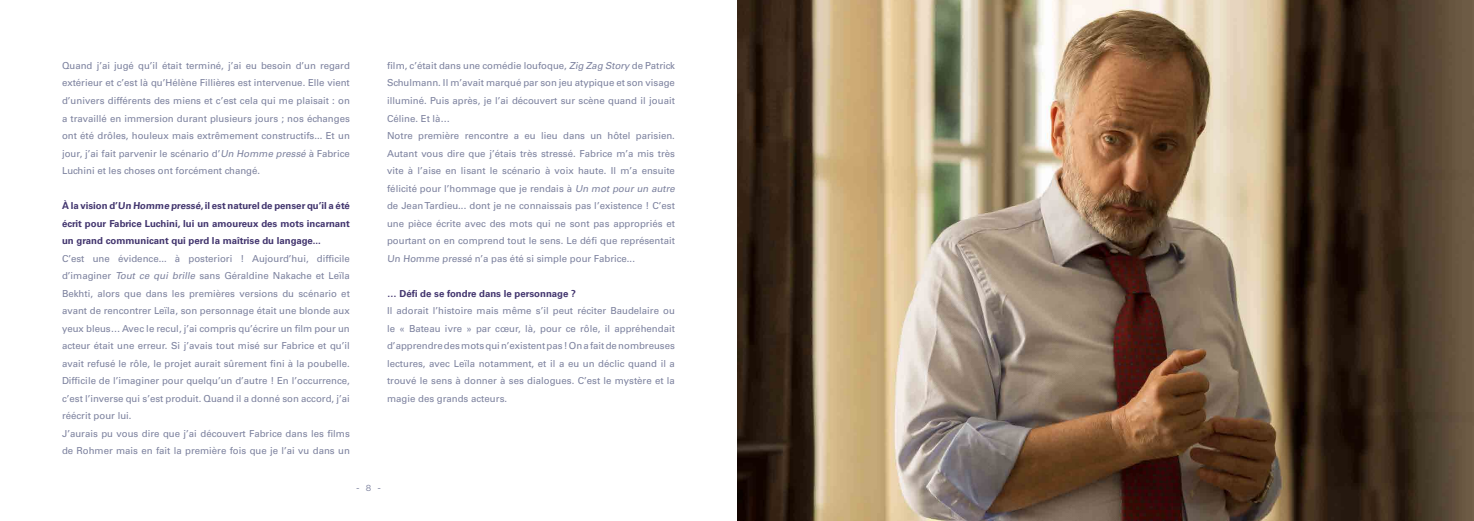
<style>
.page{position:relative;width:1474px;height:521px;background:#fff}
.page>*{position:absolute;margin:0;border:0;box-sizing:border-box;transform-origin:0 0}
.t1{font:9.62px/17.5px "Univers LT Std";color:#7c819e;text-align:justify}
.t2{font:700 9.62px/17.5px "Univers LT Std";color:#42356e;text-align:justify}
.t3{font:8.75px "Gotham";color:#7c819e}
.s1{font-style:italic}
</style>
<div class="page">
<img style="left:737px;top:0;width:736px;height:521px">
<p class="t1" style="left:62px;top:57px;width:289px">Quand j’ai jugé qu’il était terminé, j’ai eu besoin d’un regard extérieur et c’est là qu’Hélène Fillières est intervenue. Elle vient d’univers différents des miens et c’est cela qui me plaisait : on a travaillé en immersion durant plusieurs jours ; nos échanges ont été drôles, houleux mais extrêmement constructifs... Et un jour, j’ai fait parvenir le scénario d’<span class="s1">Un Homme pressé</span> à Fabrice Luchini et les choses ont forcément changé.</p>
<p class="t2" style="left:62px;top:197px;width:289px">À la vision d’Un Homme pressé, il est naturel de penser qu’il a été écrit pour Fabrice Luchini, lui un amoureux des mots incarnant un grand communicant qui perd la maîtrise du langage...</p>
<p class="t1" style="left:62px;top:249px;width:289px;text-align:left">C’est une évidence... à posteriori ! Aujourd’hui, difficile d’imaginer <span class="s1">Tout ce qui brille</span> sans Géraldine Nakache et Leïla Bekhti, alors que dans les premières versions du scénario et avant de rencontrer Leïla, son personnage était une blonde aux yeux bleus… Avec le recul, j’ai compris qu’écrire un film pour un acteur était une erreur. Si j’avais tout misé sur Fabrice et qu’il avait refusé le rôle, le projet aurait sûrement fini à la poubelle.<br>Difficile de l’imaginer pour quelqu’un d’autre ! En l’occurrence, c’est l’inverse qui s’est produit. Quand il a donné son accord, j’ai réécrit pour lui.<br>J’aurais pu vous dire que j’ai découvert Fabrice dans les films de Rohmer mais en fait la première fois que je l’ai vu dans un</p>
<p class="t1" style="left:387px;top:57px;width:291px;text-align:left">film, c’était dans une comédie loufoque, <span class="s1">Zig Zag Story</span>de Patrick Schulmann. Il m’avait marqué par son jeu atypique et son visage illuminé. Puis après, je l’ai découvert sur scène quand il jouait Céline. Et là…<br>Notre première rencontre a eu lieu dans un hôtel parisien.<br>Autant vous dire que j’étais très stressé. Fabrice m’a mis très vite à l’aise en lisant le scénario à voix haute. Il m’a ensuite félicité pour l’hommage que je rendais à <span class="s1">Un mot pour un autre </span>de Jean Tardieu... dont je ne connaissais pas l’existence ! C’est une pièce écrite avec des mots qui ne sont pas appropriés et pourtant on en comprend tout le sens. Le défi que représentait Un Homme pressé n’a pas été si simple pour Fabrice...</p>
<p class="t2" style="left:387px;top:284px;width:190px">… Défi de se fondre dans le personnage ?</p>
<p class="t1" style="left:387px;top:302px;width:289px">Il adorait l’histoire mais même s’il peut réciter Baudelaire ou le « Bateau ivre » par cœur, là, pour ce rôle, il appréhendait d’apprendre des mots qui n’existent pas ! On a fait de nombreuses lectures, avec Leïla notamment, et il a eu un déclic quand il a trouvé le sens à donner à ses dialogues. C’est le mystère et la magie des grands acteurs.</p>
<p class="t3" style="left:356px;top:483px;width:26px">- 8 -</p>
</div>
